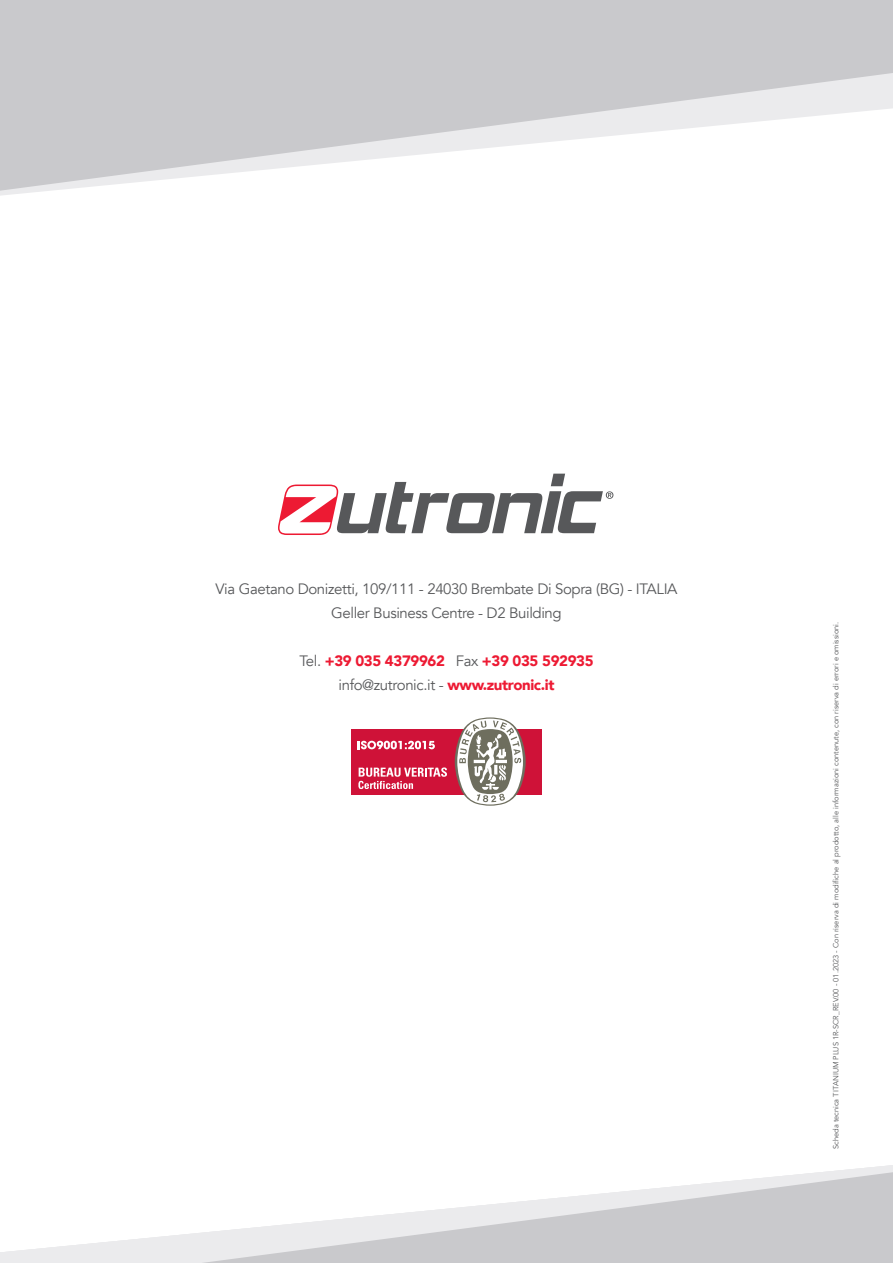
<style>
.page{position:relative;width:893px;height:1263px;background:#fff}
.page>*{position:absolute;margin:0;border:0;box-sizing:border-box;transform-origin:0 0}
.t1{font:15px "Avenir";letter-spacing:-.025em;color:#57585a}
.t2{font:900 15px "Avenir";letter-spacing:-.025em;color:#ed1a33}
.t3{font:7.5px "Avenir";color:#57585a}
.s1{font-weight:400;color:#57585a}
.s2{font-weight:900;color:#ed1a33}
</style>
<div class="page">
<svg style="left:0;top:1165px;width:893px;height:98px"></svg>
<svg style="left:201px;top:1172px;width:692px;height:91px"></svg>
<svg style="left:0;top:0;width:893px;height:191px;fill:#c9c9cc"></svg>
<div style="left:351px;top:729px;width:191px;height:65px;background:#cf1238"></div>
<svg style="left:358px;top:767px;width:89px;height:22px"></svg>
<svg style="left:455px;top:717px;width:71px;height:89px"></svg>
<svg style="left:358px;top:741px;width:77px;height:8px"></svg>
<svg style="left:278px;top:474px;width:335px;height:61px"></svg>
<p class="t1" style="left:215px;top:580px;width:464px">Via Gaetano Donizetti, 109/111 - 24030 Brembate Di Sopra (BG) - ITALIA</p>
<p class="t1" style="left:331px;top:604px;width:232px">Geller Business Centre - D2 Building</p>
<p class="t2" style="left:299px;top:648px;width:296px"><span class="s1">Tel.</span> +39 035 4379962 <span class="s1">Fax</span> +39 035 592935</p>
<p class="t1" style="left:338px;top:676px;width:217px">info@zutronic.it - <span class="s2">www.zutronic.it</span></p>
<p class="t3" style="left:831px;top:1149px;width:529px;rotate:-90deg">Scheda tecnica TITANIUM PLUS 1R-SCR_REV.00 - 01.2023 - Con riserva di modifiche al prodotto, alle informazioni contenute, con riserva di errori e omissioni.</p>
</div>
